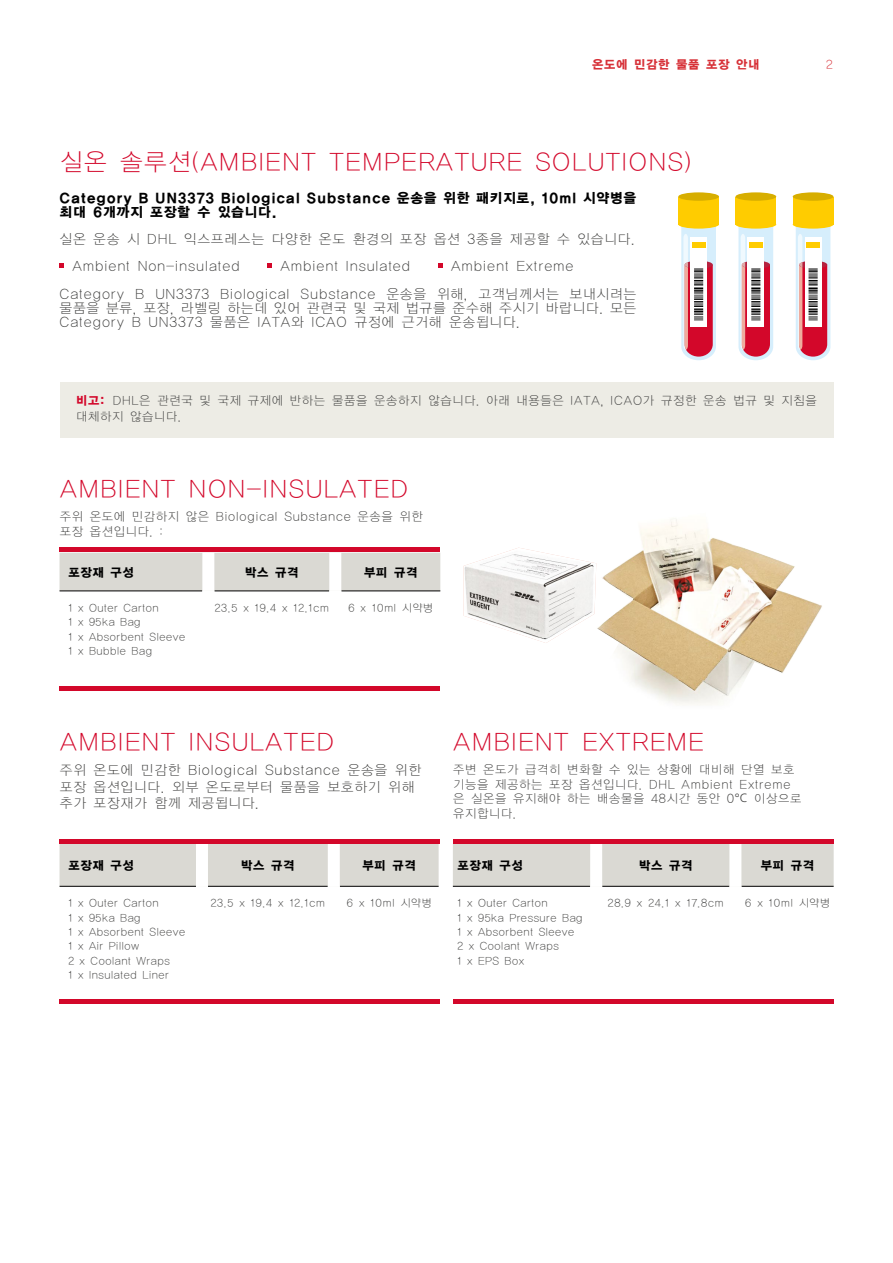
<style>
.page{position:relative;width:893px;height:1263px;background:#fff}
.page>*{position:absolute;margin:0;border:0;box-sizing:border-box;transform-origin:0 0}
.t1{font:24px "YGO11";color:#d3072a}
.t2{font:13.5px/16.2px "YGO11";color:#3c3c3b}
.t3{font:13.5px/14.4px "YGO16";color:#000}
.t4{font:12px/14.4px "YGO11";color:#3c3c3b}
.t5{font:12px "YGO16";color:#000}
.t6{font:12px "YGO16";color:#d73138}
.t7{font:12px "YGO11";color:#d73138}
.t8{font:10.5px/14.4px "YGO11";letter-spacing:-.025em;color:#3c3c3b}
.s1{font-family:"YGO16";color:#d3072a}
.s2{font-family:"Frutiger";font-weight:300}
</style>
<div class="page">
<div style="left:60px;top:686px;width:380px;height:5px;background:#d3072a"></div>
<div style="left:60px;top:553px;width:380px;height:38px;background:#dad9d3"></div>
<hr style="left:60px;top:591px;width:142px;height:1px;background:#000">
<hr style="left:214px;top:591px;width:115px;height:1px;background:#000">
<hr style="left:341px;top:591px;width:99px;height:1px;background:#000">
<div style="left:202px;top:553px;width:12px;height:38px;background:#fff"></div>
<div style="left:329px;top:553px;width:12px;height:38px;background:#fff"></div>
<hr style="left:60px;top:548px;width:380px;height:4px;background:#d3072a">
<div style="left:60px;top:844px;width:379px;height:42px;background:#dad9d3"></div>
<hr style="left:60px;top:886px;width:136px;height:1px;background:#000">
<hr style="left:208px;top:886px;width:120px;height:1px;background:#000">
<hr style="left:340px;top:886px;width:99px;height:1px;background:#000">
<div style="left:196px;top:844px;width:12px;height:42px;background:#fff"></div>
<div style="left:328px;top:844px;width:12px;height:42px;background:#fff"></div>
<div style="left:60px;top:839px;width:380px;height:5px;background:#d3072a"></div>
<div style="left:453px;top:844px;width:381px;height:42px;background:#dad9d3"></div>
<hr style="left:453px;top:886px;width:137px;height:1px;background:#000">
<hr style="left:602px;top:886px;width:127px;height:1px;background:#000">
<hr style="left:741px;top:886px;width:93px;height:1px;background:#000">
<div style="left:590px;top:844px;width:12px;height:42px;background:#fff"></div>
<div style="left:729px;top:844px;width:12px;height:42px;background:#fff"></div>
<div style="left:453px;top:839px;width:380px;height:5px;background:#d3072a"></div>
<svg style="left:59px;top:263px;width:5px;height:5px"></svg>
<svg style="left:267px;top:263px;width:5px;height:5px"></svg>
<svg style="left:438px;top:263px;width:5px;height:5px"></svg>
<div style="left:60px;top:381px;width:773px;height:56px;background:#edece5"></div>
<div style="left:678px;top:220px;width:41px;height:9px;background:#fc0;border-radius:50%"></div>
<div style="left:678px;top:197px;width:41px;height:27px;background:#fc0"></div>
<div style="left:678px;top:192px;width:41px;height:9px;background:#d7ae00;border-radius:50%"></div>
<svg style="left:681px;top:226px;width:35px;height:134px"></svg>
<div style="left:735px;top:220px;width:41px;height:9px;background:#fc0;border-radius:50%"></div>
<div style="left:735px;top:197px;width:41px;height:27px;background:#fc0"></div>
<div style="left:735px;top:192px;width:41px;height:9px;background:#d7ae00;border-radius:50%"></div>
<svg style="left:738px;top:226px;width:35px;height:134px"></svg>
<div style="left:793px;top:220px;width:40px;height:9px;background:#fc0;border-radius:50%"></div>
<div style="left:793px;top:197px;width:40px;height:27px;background:#fc0"></div>
<div style="left:793px;top:192px;width:40px;height:9px;background:#d7ae00;border-radius:50%"></div>
<svg style="left:796px;top:226px;width:34px;height:134px"></svg>
<img style="left:464px;top:548px;width:132px;height:95px">
<img style="left:596px;top:518px;width:226px;height:187px">
<hr style="left:60px;top:999px;width:380px;height:4px;background:#d3072a">
<hr style="left:453px;top:999px;width:380px;height:4px;background:#d3072a">
<p class="t6" style="left:592px;top:57px;width:169px">온도에 민감한 물품 포장 안내</p>
<p class="t7" style="left:826px;top:57px;width:9px">2</p>
<h1 class="t1" style="left:60px;top:147px;width:634px">실온 솔루션(AMBIENT TEMPERATURE SOLUTIONS)</h1>
<p class="t3" style="left:59px;top:190px;width:579px">Category B UN3373 Biological Substance 운송을 위한 패키지로, 10ml 시약병을 최대 6개까지 포장할 수 있습니다.</p>
<p class="t2" style="left:72px;top:226px;width:565px;line-height:27.2px;text-indent:-13px">실온 운송 시 DHL 익스프레스는 다양한 온도 환경의 포장 옵션 3종을 제공할 수 있습니다.<br>Ambient Non-insulated</p>
<p class="t2" style="left:59px;top:253px;width:579px;line-height:27.2px;text-indent:392px">Ambient Extreme<br>Category B UN3373 Biological Substance 운송을 위해, 고객님께서는 보내시려는</p>
<p class="t2" style="left:59px;top:301px;width:579px;line-height:14.4px">물품을 분류, 포장, 라벨링 하는데 있어 관련국 및 국제 법규를 준수해 주시기 바랍니다. 모든<br>Category B UN3373 물품은 IATA와 ICAO 규정에 근거해 운송됩니다.</p>
<p class="t2" style="left:280px;top:258px;width:132px">Ambient Insulated</p>
<p class="t4" style="left:76px;top:392px;width:743px;line-height:16.2px"><span class="s1">비고:</span> DHL은 관련국 및 국제 규제에 반하는 물품을 운송하지 않습니다. 아래 내용들은 IATA, ICAO가 규정한 운송 법규 및 지침을 대체하지 않습니다.</p>
<h1 class="t1" style="left:60px;top:474px;width:351px">AMBIENT NON-INSULATED</h1>
<p class="t4" style="left:60px;top:509px;width:365px">주위 온도에 민감하지 않은 Biological Substance 운송을 위한 포장 옵션입니다. :</p>
<p class="t5" style="left:68px;top:565px;width:67px">포장재 구성</p>
<p class="t5" style="left:245px;top:565px;width:55px">박스 규격</p>
<p class="t5" style="left:364px;top:565px;width:55px">부피 규격</p>
<p class="t8" style="left:68px;top:600px;width:119px">1 x Outer Carton<br>1 x 95ka Bag<br>1 x Absorbent Sleeve<br>1 x Bubble Bag</p>
<p class="t8" style="left:214px;top:600px;width:116px">23.5 x 19.4 x 12.1cm</p>
<p class="t8" style="left:348px;top:600px;width:87px">6 x 10ml 시약병</p>
<h1 class="t1" style="left:60px;top:727px;width:277px">AMBIENT INSULATED</h1>
<p class="t2" style="left:60px;top:762px;width:363px">주위 온도에 민감한 Biological Substance 운송을 위한 포장 옵션입니다. 외부 온도로부터 물품을 보호하기 위해 추가 포장재가 함께 제공됩니다.</p>
<p class="t5" style="left:68px;top:858px;width:67px">포장재 구성</p>
<p class="t5" style="left:241px;top:858px;width:55px">박스 규격</p>
<p class="t5" style="left:362px;top:858px;width:55px">부피 규격</p>
<p class="t8" style="left:68px;top:896px;width:119px">1 x Outer Carton<br>1 x 95ka Bag<br>1 x Absorbent Sleeve<br>1 x Air Pillow<br>2 x Coolant Wraps<br>1 x Insulated Liner</p>
<p class="t8" style="left:210px;top:896px;width:117px">23.5 x 19.4 x 12.1cm</p>
<p class="t8" style="left:347px;top:896px;width:87px">6 x 10ml 시약병</p>
<h1 class="t1" style="left:453px;top:727px;width:253px">AMBIENT EXTREME</h1>
<p class="t4" style="left:453px;top:762px;width:350px">주변 온도가 급격히 변화할 수 있는 상황에 대비해 단열 보호 기능을 제공하는 포장 옵션입니다. DHL Ambient Extreme 은 실온을 유지해야 하는 배송물을 48시간 동안 0<span class="s2">°C</span> 이상으로 유지합니다.</p>
<p class="t5" style="left:457px;top:858px;width:67px">포장재 구성</p>
<p class="t5" style="left:639px;top:858px;width:55px">박스 규격</p>
<p class="t5" style="left:760px;top:858px;width:55px">부피 규격</p>
<p class="t8" style="left:457px;top:896px;width:128px">1 x Outer Carton<br>1 x 95ka Pressure Bag<br>1 x Absorbent Sleeve<br>2 x Coolant Wraps<br>1 x EPS Box</p>
<p class="t8" style="left:607px;top:896px;width:118px">28.9 x 24.1 x 17.8cm</p>
<p class="t8" style="left:745px;top:896px;width:87px">6 x 10ml 시약병</p>
</div>
